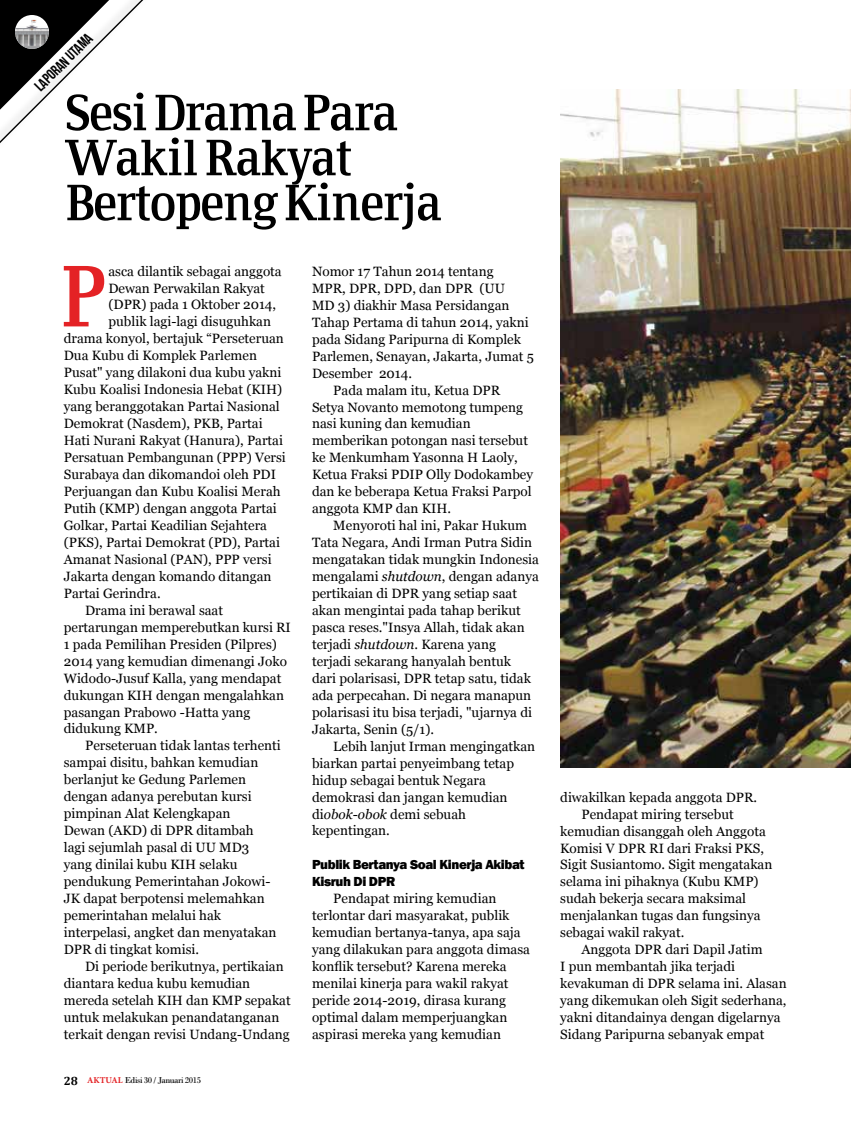
<style>
.page{position:relative;width:851px;height:1127px;background:#fff}
.page>*{position:absolute;margin:0;border:0;box-sizing:border-box;transform-origin:0 0}
.t1{font:85.05px "Communist";color:#e42225}
.t2{font:49.8px/45px "Communist";letter-spacing:-.09em;color:#000;scale:1.05 1}
.t3{font:700 15px "Bebas Neue";color:#000}
.t4{font:13.5px/17px "Georgia";color:#000}
.t5{font:800 13.5px/17px "Franklin Gothic";letter-spacing:-.03em;color:#000}
.t6{font:9px "Bodoni";letter-spacing:-.05em;color:#000}
.s1{font-family:"Cambria";font-weight:700;font-size:12px}
.s2{font-family:"Minion Pro";font-weight:700;color:#e42225}
.s3{font-family:"Minion Pro"}
.s4{font-style:italic}
</style>
<div class="page">
<svg style="left:0;top:0;width:144px;height:144px"></svg>
<div style="left:15px;top:15px;width:34px;height:34px;background:#fff;border-radius:50%"></div>
<img style="left:15px;top:20px;width:34px;height:29px">
<img style="left:560px;top:89px;width:290px;height:678px">
<p class="t3" style="left:31px;top:83px;width:76px;rotate:-45deg">Laporan Utama</p>
<h2 class="t2" style="left:64px;top:96px;width:363px">Sesi Drama Para<br>Wakil Rakyat<br>Bertopeng Kinerja</h2>
<h1 class="t1" style="left:58px;top:260px;width:52px">P</h1>
<p class="t4" style="left:108px;top:263px;width:175px">asca dilantik sebagai anggota</p>
<p class="t4" style="left:108px;top:280px;width:158px">Dewan Perwakilan Rakyat</p>
<p class="t4" style="left:108px;top:297px;width:169px">(DPR) pada 1 Oktober 2014,</p>
<p class="t4" style="left:108px;top:314px;width:164px">publik lagi-lagi disuguhkan</p>
<p class="t4" style="left:64px;top:330px;width:221px">drama konyol, bertajuk “Perseteruan</p>
<p class="t4" style="left:64px;top:347px;width:195px">Dua Kubu di Komplek Parlemen</p>
<p class="t4" style="left:64px;top:364px;width:219px">Pusat" yang dilakoni dua kubu yakni</p>
<p class="t4" style="left:64px;top:381px;width:220px">Kubu Koalisi Indonesia Hebat (KIH)</p>
<p class="t4" style="left:64px;top:398px;width:217px">yang beranggotakan Partai Nasional</p>
<p class="t4" style="left:64px;top:415px;width:200px">Demokrat (Nasdem), PKB, Partai</p>
<p class="t4" style="left:64px;top:432px;width:221px">Hati Nurani Rakyat (Hanura), Partai</p>
<p class="t4" style="left:64px;top:449px;width:223px">Persatuan Pembangunan (PPP) Versi</p>
<p class="t4" style="left:64px;top:466px;width:214px">Surabaya dan dikomandoi oleh PDI</p>
<p class="t4" style="left:64px;top:483px;width:218px">Perjuangan dan Kubu Koalisi Merah</p>
<p class="t4" style="left:64px;top:500px;width:214px">Putih (KMP) dengan anggota Partai</p>
<p class="t4" style="left:64px;top:517px;width:205px">Golkar, Partai Keadilian Sejahtera</p>
<p class="t4" style="left:64px;top:534px;width:218px">(PKS), Partai Demokrat (PD), Partai</p>
<p class="t4" style="left:64px;top:551px;width:209px">Amanat Nasional (PAN), PPP versi</p>
<p class="t4" style="left:64px;top:568px;width:209px">Jakarta dengan komando ditangan</p>
<p class="t4" style="left:64px;top:585px;width:98px">Partai Gerindra.</p>
<p class="t4" style="left:85px;top:602px;width:139px">Drama ini berawal saat</p>
<p class="t4" style="left:64px;top:619px;width:228px">pertarungan memperebutkan kursi RI</p>
<p class="t4" style="left:64px;top:636px;width:215px">1 pada Pemilihan Presiden (Pilpres)</p>
<p class="t4" style="left:64px;top:653px;width:224px">2014 yang kemudian dimenangi Joko</p>
<p class="t4" style="left:64px;top:670px;width:219px">Widodo-Jusuf Kalla, yang mendapat</p>
<p class="t4" style="left:64px;top:687px;width:222px">dukungan KIH dengan mengalahkan</p>
<p class="t4" style="left:64px;top:704px;width:188px">pasangan Prabowo -Hatta yang</p>
<p class="t4" style="left:64px;top:720px;width:96px">didukung KMP.</p>
<p class="t4" style="left:85px;top:737px;width:197px">Perseteruan tidak lantas terhenti</p>
<p class="t4" style="left:64px;top:754px;width:196px">sampai disitu, bahkan kemudian</p>
<p class="t4" style="left:64px;top:771px;width:184px">berlanjut ke Gedung Parlemen</p>
<p class="t4" style="left:64px;top:788px;width:189px">dengan adanya perebutan kursi</p>
<p class="t4" style="left:64px;top:805px;width:168px">pimpinan Alat Kelengkapan</p>
<p class="t4" style="left:64px;top:822px;width:191px">Dewan (AKD) di DPR ditambah</p>
<p class="t4" style="left:64px;top:839px;width:187px">lagi sejumlah pasal di UU MD3</p>
<p class="t4" style="left:64px;top:856px;width:175px">yang dinilai kubu KIH selaku</p>
<p class="t4" style="left:64px;top:873px;width:208px">pendukung Pemerintahan Jokowi-</p>
<p class="t4" style="left:64px;top:890px;width:202px">JK dapat berpotensi melemahkan</p>
<p class="t4" style="left:64px;top:907px;width:159px">pemerintahan melalui hak</p>
<p class="t4" style="left:64px;top:924px;width:214px">interpelasi, angket dan menyatakan</p>
<p class="t4" style="left:64px;top:941px;width:137px">DPR di tingkat komisi.</p>
<p class="t4" style="left:85px;top:958px;width:200px">Di periode berikutnya, pertikaian</p>
<p class="t4" style="left:64px;top:975px;width:188px">diantara kedua kubu kemudian</p>
<p class="t4" style="left:64px;top:992px;width:228px">mereda setelah KIH dan KMP sepakat</p>
<p class="t4" style="left:64px;top:1009px;width:217px">untuk melakukan penandatanganan</p>
<p class="t4" style="left:64px;top:1026px;width:227px">terkait dengan revisi Undang-Undang</p>
<p class="t6" style="left:64px;top:1075px;width:139px"><span class="s1">28</span> <span class="s2">AKTUAL</span> Edisi 30 <span class="s3">/</span> Januari 2015</p>
<p class="t4" style="left:312px;top:263px;width:183px">Nomor 17 Tahun 2014 tentang</p>
<p class="t4" style="left:312px;top:280px;width:194px">MPR, DPR, DPD, dan DPR (UU</p>
<p class="t4" style="left:312px;top:297px;width:199px">MD 3) diakhir Masa Persidangan</p>
<p class="t4" style="left:312px;top:314px;width:218px">Tahap Pertama di tahun 2014, yakni</p>
<p class="t4" style="left:312px;top:331px;width:210px">pada Sidang Paripurna di Komplek</p>
<p class="t4" style="left:312px;top:348px;width:223px">Parlemen, Senayan, Jakarta, Jumat 5</p>
<p class="t4" style="left:312px;top:365px;width:101px">Desember 2014.</p>
<p class="t4" style="left:333px;top:382px;width:168px">Pada malam itu, Ketua DPR</p>
<p class="t4" style="left:312px;top:399px;width:212px">Setya Novanto memotong tumpeng</p>
<p class="t4" style="left:312px;top:416px;width:160px">nasi kuning dan kemudian</p>
<p class="t4" style="left:312px;top:432px;width:217px">memberikan potongan nasi tersebut</p>
<p class="t4" style="left:312px;top:449px;width:207px">ke Menkumham Yasonna H Laoly,</p>
<p class="t4" style="left:312px;top:466px;width:222px">Ketua Fraksi PDIP Olly Dodokambey</p>
<p class="t4" style="left:312px;top:483px;width:221px">dan ke beberapa Ketua Fraksi Parpol</p>
<p class="t4" style="left:312px;top:500px;width:140px">anggota KMP dan KIH.</p>
<p class="t4" style="left:333px;top:517px;width:195px">Menyoroti hal ini, Pakar Hukum</p>
<p class="t4" style="left:312px;top:534px;width:221px">Tata Negara, Andi Irman Putra Sidin</p>
<p class="t4" style="left:312px;top:551px;width:228px">mengatakan tidak mungkin Indonesia</p>
<p class="t4" style="left:312px;top:568px;width:228px">mengalami <span class="s4">shutdown</span>, dengan adanya</p>
<p class="t4" style="left:312px;top:585px;width:206px">pertikaian di DPR yang setiap saat</p>
<p class="t4" style="left:312px;top:602px;width:210px">akan mengintai pada tahap berikut</p>
<p class="t4" style="left:312px;top:619px;width:214px">pasca reses."Insya Allah, tidak akan</p>
<p class="t4" style="left:312px;top:636px;width:185px">terjadi <span class="s4">shutdown</span>. Karena yang</p>
<p class="t4" style="left:312px;top:653px;width:200px">terjadi sekarang hanyalah bentuk</p>
<p class="t4" style="left:312px;top:670px;width:220px">dari polarisasi, DPR tetap satu, tidak</p>
<p class="t4" style="left:312px;top:687px;width:221px">ada perpecahan. Di negara manapun</p>
<p class="t4" style="left:312px;top:704px;width:221px">polarisasi itu bisa terjadi, "ujarnya di</p>
<p class="t4" style="left:312px;top:721px;width:124px">Jakarta, Senin (5/1).</p>
<p class="t4" style="left:333px;top:738px;width:203px">Lebih lanjut Irman mengingatkan</p>
<p class="t4" style="left:312px;top:755px;width:203px">biarkan partai penyeimbang tetap</p>
<p class="t4" style="left:312px;top:772px;width:175px">hidup sebagai bentuk Negara</p>
<p class="t4" style="left:312px;top:789px;width:197px">demokrasi dan jangan kemudian</p>
<p class="t4" style="left:312px;top:806px;width:155px">di<span class="s4">obok-obok</span> demi sebuah</p>
<p class="t4" style="left:312px;top:822px;width:79px">kepentingan.</p>
<p class="t5" style="left:312px;top:856px;width:214px">Publik Bertanya Soal Kinerja Akibat<br>Kisruh Di DPR</p>
<p class="t4" style="left:312px;top:890px;width:219px;text-indent:21px">Pendapat miring kemudian terlontar dari masyarakat, publik kemudian bertanya-tanya, apa saja yang dilakukan para anggota dimasa konflik tersebut? Karena mereka menilai kinerja para wakil rakyat peride 2014-2019, dirasa kurang optimal dalam memperjuangkan aspirasi mereka yang kemudian</p>
<p class="t4" style="left:560px;top:789px;width:198px">diwakilkan kepada anggota DPR.</p>
<p class="t4" style="left:581px;top:806px;width:154px">Pendapat miring tersebut</p>
<p class="t4" style="left:560px;top:823px;width:207px">kemudian disanggah oleh Anggota</p>
<p class="t4" style="left:560px;top:840px;width:205px">Komisi V DPR RI dari Fraksi PKS,</p>
<p class="t4" style="left:560px;top:856px;width:213px">Sigit Susiantomo. Sigit mengatakan</p>
<p class="t4" style="left:560px;top:873px;width:200px">selama ini pihaknya (Kubu KMP)</p>
<p class="t4" style="left:560px;top:890px;width:187px">sudah bekerja secara maksimal</p>
<p class="t4" style="left:560px;top:907px;width:202px">menjalankan tugas dan fungsinya</p>
<p class="t4" style="left:560px;top:924px;width:125px">sebagai wakil rakyat.</p>
<p class="t4" style="left:581px;top:941px;width:183px">Anggota DPR dari Dapil Jatim</p>
<p class="t4" style="left:560px;top:958px;width:176px">I pun membantah jika terjadi</p>
<p class="t4" style="left:560px;top:975px;width:228px">kevakuman di DPR selama ini. Alasan</p>
<p class="t4" style="left:560px;top:992px;width:228px">yang dikemukan oleh Sigit sederhana,</p>
<p class="t4" style="left:560px;top:1009px;width:222px">yakni ditandainya dengan digelarnya</p>
<p class="t4" style="left:560px;top:1026px;width:205px">Sidang Paripurna sebanyak empat</p>
</div>
